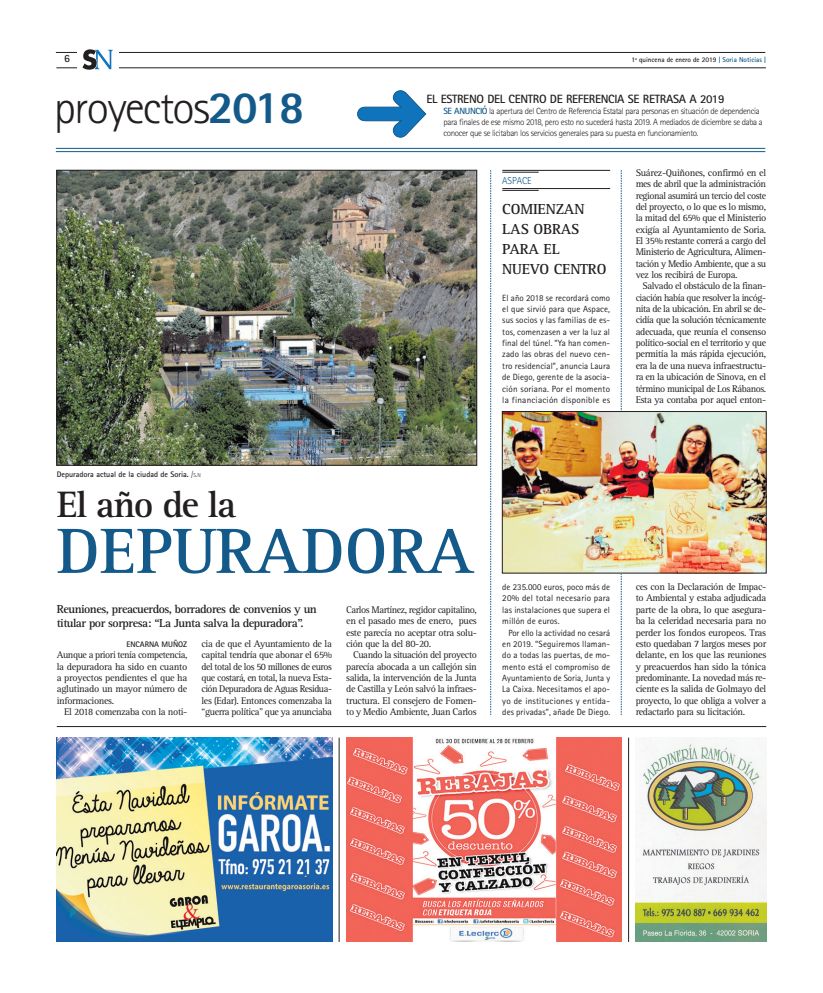
<style>
.page{position:relative;width:823px;height:993px;background:#fff}
.page>*{position:absolute;margin:0;border:0;box-sizing:border-box;transform-origin:0 0}
.t1{font:700 66px "Rotis Serif Std";color:#135a8a}
.t2{font:300 46px "Rotis Sans Serif Std";letter-spacing:-.04em;color:#231f20}
.t3{font:700 38px "Rotis Serif Std";letter-spacing:-.04em;color:#231f20}
.t4{font:700 15px/20px "Rotis Serif Std";letter-spacing:-.01em;color:#231f20}
.t5{font:700 12px/14px "Rotis Serif Std";letter-spacing:-.04em;color:#231f20}
.t6{font:700 12px "Rotis Sans Serif Std";letter-spacing:-.025em;color:#231f20}
.t7{font:700 11px "Rotis Sans Serif Std";color:#231f20}
.t8{font:10px/11.3px "Rotis Serif Std";letter-spacing:-.035em;color:#231f20;text-align:justify}
.t9{font:300 10px "Rotis Sans Serif Std";letter-spacing:-.005em;color:#135a8a}
.t10{font:9px/11.3px "Rotis Sans Serif Std";letter-spacing:.015em;color:#231f20;text-align:justify}
.t11{font:300 9px/11px "Rotis Sans Serif Std";letter-spacing:-.04em;color:#231f20}
.t12{font:700 8px "Rotis Sans Serif Std";color:#231f20}
.t13{font:700 7px "Rotis Sans Serif Std";color:#231f20}
.s1{color:#135a8a}
.s2{font-weight:800;color:#135a8a}
.s3{font-weight:700;color:#135a8a}
.s4{font-weight:300}
.s5{font-weight:300;font-size:5.6px}
</style>
<div class="page">
<hr style="left:57px;top:726px;width:708px;height:1px;background:#231f20">
<svg style="left:490px;top:170px;width:1px;height:544px"></svg>
<svg style="left:620px;top:170px;width:1px;height:544px"></svg>
<img style="left:504px;top:413px;width:260px;height:158px">
<div style="left:502px;top:411px;width:264px;height:162px;border:1px solid #231f20"></div>
<img style="left:59px;top:172px;width:415px;height:291px">
<div style="left:57px;top:170px;width:419px;height:295px;border:1px solid #231f20"></div>
<hr style="left:502px;top:170px;width:107px;height:1px;background:#231f20">
<hr style="left:502px;top:172px;width:36px;height:1px;background:#231f20">
<hr style="left:502px;top:188px;width:107px;height:1px;background:#231f20">
<hr style="left:502px;top:190px;width:36px;height:1px;background:#231f20">
<img style="left:57px;top:737px;width:275px;height:204px">
<img style="left:635px;top:737px;width:130px;height:204px">
<hr style="left:339px;top:737px;width:1px;height:204px;background:#231f20">
<hr style="left:628px;top:737px;width:1px;height:204px;background:#231f20">
<img style="left:346px;top:737px;width:275px;height:204px">
<hr style="left:56px;top:148px;width:708px;height:1px;background:#135a8a">
<hr style="left:56px;top:151px;width:708px;height:1px;background:#135a8a">
<hr style="left:56px;top:52px;width:708px;height:1px;background:#231f20">
<svg style="left:357px;top:90px;width:70px;height:48px"></svg>
<hr style="left:56px;top:68px;width:709px;height:1px;background:#231f20">
<div style="left:78px;top:48px;width:41px;height:23px;background:#fff"></div>
<svg style="left:82px;top:49px;width:31px;height:21px"></svg>
<p class="t7" style="left:64px;top:52px;width:7px">6</p>
<p class="t13" style="left:631px;top:56px;width:136px">1ª quincena de enero de 2019 <span class="s1">| Soria Noticias |</span></p>
<h2 class="t2" style="left:54px;top:81px;width:252px">proyectos<span class="s2">2018</span></h2>
<p class="t6" style="left:426px;top:92px;width:299px">EL ESTRENO DEL CENTRO DE REFERENCIA SE RETRASA A 2019</p>
<p class="t11" style="left:443px;top:106px;width:321px"><span class="s3">SE ANUNCIÓ</span> la apertura del Centro de Referencia Estatal para personas en situación de dependencia para finales de ese mismo 2018, pero esto no sucederá hasta 2019. A mediados de diciembre se daba a conocer que se licitaban los servicios generales para su puesta en funcionamiento.</p>
<p class="t9" style="left:502px;top:174px;width:31px">ASPACE</p>
<h3 class="t4" style="left:502px;top:199px;width:106px">COMIENZAN<br>LAS OBRAS<br>PARA EL<br>NUEVO CENTRO</h3>
<p class="t10" style="left:502px;top:292px;width:109px">El año 2018 se recordará como el que sirvió para que Aspace, sus socios y las familias de es&shy;tos, comenzasen a ver la luz al final del túnel. “Ya han comen&shy;zado las obras del nuevo cen&shy;tro residencial”, anuncia Laura de Diego, gerente de la asocia&shy;ción soriana. Por el momento la financiación disponible es</p>
<p class="t8" style="left:635px;top:167px;width:132px">Suárez-Quiñones, confirmó en el mes de abril que la administración regional asumirá un tercio del coste del proyecto, o lo que es lo mismo, la mitad del 65% que el Ministerio exigía al Ayuntamiento de Soria.<br>El 35% restante correrá a cargo del Ministerio de Agricultura, Alimen&shy;tación y Medio Ambiente, que a su vez los recibirá de Europa.</p>
<p class="t8" style="left:635px;top:280px;width:132px;text-indent:7px">Salvado el obstáculo de la finan&shy;ciación había que resolver la incóg&shy;nita de la ubicación. En abril se de&shy;cidía que la solución técnicamente adecuada, que reunía el consenso político-social en el territorio y que permitía la más rápida ejecución, era la de una nueva infraestructu&shy;ra en la ubicación de Sinova, en el término municipal de Los Rábanos.<br>Esta ya contaba por aquel enton-</p>
<p class="t12" style="left:57px;top:468px;width:145px">Depuradora actual de la ciudad de Soria. <span class="s4">/</span><span class="s5">s</span><span class="s4">.</span><span class="s5">n</span></p>
<h3 class="t3" style="left:57px;top:481px;width:181px">El año de la</h3>
<h1 class="t1" style="left:57px;top:512px;width:418px">DEPURADORA</h1>
<p class="t5" style="left:57px;top:602px;width:261px">Reuniones, preacuerdos, borradores de convenios y un titular por sorpresa: “La Junta salva la depuradora”.</p>
<p class="t12" style="left:126px;top:639px;width:62px">ENCARNA MUÑOZ</p>
<p class="t8" style="left:57px;top:649px;width:132px">Aunque a priori tenía competencia, la depuradora ha sido en cuanto a proyectos pendientes el que ha aglutinado un mayor número de informaciones.</p>
<p class="t8" style="left:64px;top:706px;width:124px">El 2018 comenzaba con la noti-</p>
<p class="t8" style="left:201px;top:638px;width:132px">cia de que el Ayuntamiento de la capital tendría que abonar el 65% del total de los 50 millones de euros que costará, en total, la nueva Esta&shy;ción Depuradora de Aguas Residua&shy;les (Edar). Entonces comenzaba la “guerra política” que ya anunciaba</p>
<p class="t8" style="left:346px;top:604px;width:132px">Carlos Martínez, regidor capitalino, en el pasado mes de enero, pues este parecía no aceptar otra solu&shy;ción que la del 80-20.</p>
<p class="t8" style="left:346px;top:649px;width:132px;text-indent:7px">Cuando la situación del proyecto parecía abocada a un callejón sin salida, la intervención de la Junta de Castilla y León salvó la infraes&shy;tructura. El consejero de Fomen&shy;to y Medio Ambiente, Juan Carlos</p>
<p class="t10" style="left:502px;top:581px;width:109px">de 235.000 euros, poco más de 20% del total necesario para las instalaciones que supera el millón de euros.</p>
<p class="t10" style="left:502px;top:626px;width:109px;text-indent:6px">Por ello la actividad no cesará en 2019. “Seguiremos llaman&shy;do a todas las puertas, de mo&shy;mento está el compromiso de Ayuntamiento de Soria, Junta y La Caixa. Necesitamos el apo&shy;yo de instituciones y entida&shy;des privadas”, añade De Diego.</p>
<p class="t8" style="left:635px;top:581px;width:132px">ces con la Declaración de Impac&shy;to Ambiental y estaba adjudicada parte de la obra, lo que asegura&shy;ba la celeridad necesaria para no perder los fondos europeos. Tras esto quedaban 7 largos meses por delante, en los que las reuniones y preacuerdos han sido la tónica predominante. La novedad más re&shy;ciente es la salida de Golmayo del proyecto, lo que obliga a volver a redactarlo para su licitación.</p>
</div>
